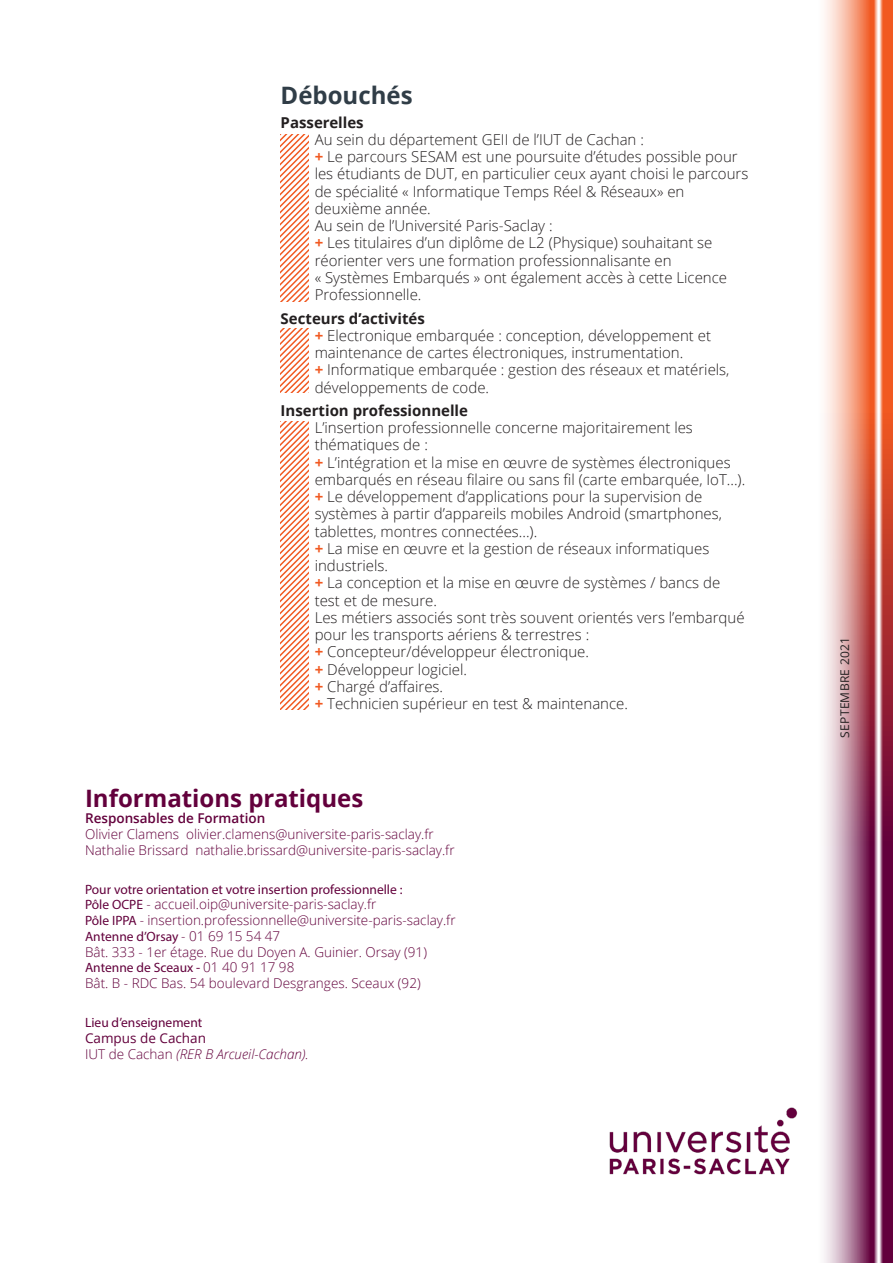
<style>
.page{position:relative;width:893px;height:1263px;background:#fff}
.page>*{position:absolute;margin:0;border:0;box-sizing:border-box;transform-origin:0 0}
.infos_inter{font:700 24px "Open Sans";color:#63003c}
.inter{font:700 24px "Open Sans";color:#303d47}
.texte_puce{font:300 15px/17.2px "Open Sans";color:#231f20}
.inter2{font:700 15px "Open Sans";color:#231f20}
.infos_texte{font:300 13.5px "Open Sans";color:#63003c}
.infos_texte-2{font:13.5px "Myriad Pro";color:#63003c}
.infos_texte-3{font:italic 300 13.5px "Open Sans";color:#63003c}
.infos_texte-4{font:600 13.5px "Open Sans";color:#63003c}
.infos_texte-5{font:13.5px "Open Sans";color:#63003c}
.t1{font:12px "Open Sans";letter-spacing:.025em;color:#231f20}
.s1{font-weight:700;color:#f15921}
.s2{font-family:"Myriad Pro";font-weight:400}
.s3{font-family:"Open Sans";font-weight:300}
.s4{font-style:normal}
</style>
<div class="page">
<svg style="left:824px;top:0;width:69px;height:1263px;background:#d18e8f"></svg>
<svg style="left:281px;top:135px;width:27px;height:166px"></svg>
<svg style="left:281px;top:329px;width:27px;height:64px"></svg>
<svg style="left:281px;top:421px;width:27px;height:289px"></svg>
<img style="left:609px;top:1107px;width:189px;height:68px">
<p class="inter" style="left:281px;top:79px;width:133px">Débouchés</p>
<p class="inter2" style="left:281px;top:112px;width:85px">Passerelles</p>
<p class="texte_puce" style="left:315px;top:130px;width:331px">Au sein du département GEII de l’IUT de Cachan :</p>
<p class="texte_puce" style="left:315px;top:148px;width:435px"><span class="s1">+</span> Le parcours SESAM est une poursuite d’études possible pour les étudiants de DUT, en particulier ceux ayant choisi le parcours de spécialité « Informatique Temps Réel &amp; Réseaux» en deuxième année.</p>
<p class="texte_puce" style="left:315px;top:217px;width:239px">Au sein de l’Université Paris-Saclay :</p>
<p class="texte_puce" style="left:315px;top:234px;width:399px"><span class="s1">+</span> Les titulaires d’un diplôme de L2 (Physique) souhaitant se réorienter vers une formation professionnalisante en</p>
<p class="texte_puce" style="left:315px;top:268px;width:414px">« Systèmes Embarqués » ont également accès à cette Licence<br>Professionnelle.</p>
<p class="inter2" style="left:281px;top:307px;width:146px">Secteurs d’activités</p>
<p class="texte_puce" style="left:315px;top:326px;width:398px"><span class="s1">+</span> Electronique embarquée : conception, développement et maintenance de cartes électroniques, instrumentation.</p>
<p class="texte_puce" style="left:315px;top:361px;width:416px"><span class="s1">+</span> Informatique embarquée : gestion des réseaux et matériels, développements de code.</p>
<p class="inter2" style="left:281px;top:400px;width:189px">Insertion professionnelle</p>
<p class="texte_puce" style="left:315px;top:418px;width:380px">L’insertion professionnelle concerne majoritairement les thématiques de :</p>
<p class="texte_puce" style="left:315px;top:453px;width:432px"><span class="s1">+</span> L’intégration et la mise en œuvre de systèmes électroniques embarqués en réseau filaire ou sans fil (carte embarquée, IoT...).</p>
<p class="texte_puce" style="left:315px;top:487px;width:409px"><span class="s1">+</span> Le développement d’applications pour la supervision de systèmes à partir d’appareils mobiles Android (smartphones, tablettes, montres connectées...).</p>
<p class="texte_puce" style="left:315px;top:539px;width:396px"><span class="s1">+</span> La mise en œuvre et la gestion de réseaux informatiques industriels.</p>
<p class="texte_puce" style="left:315px;top:574px;width:407px"><span class="s1">+</span> La conception et la mise en œuvre de systèmes / bancs de test et de mesure.</p>
<p class="texte_puce" style="left:315px;top:608px;width:431px">Les métiers associés sont très souvent orientés vers l’embarqué pour les transports aériens &amp; terrestres :</p>
<p class="texte_puce" style="left:315px;top:643px;width:276px"><span class="s1">+</span> Concepteur/développeur électronique.</p>
<p class="texte_puce" style="left:315px;top:660px;width:154px"><span class="s1">+</span> Développeur logiciel.</p>
<p class="texte_puce" style="left:315px;top:677px;width:130px"><span class="s1">+</span> Chargé d’affaires.</p>
<p class="texte_puce" style="left:315px;top:694px;width:315px"><span class="s1">+</span> Technicien supérieur en test &amp; maintenance.</p>
<p class="infos_inter" style="left:85px;top:782px;width:280px">Informations pratiques</p>
<p class="infos_texte-4" style="left:85px;top:809px;width:182px">Responsables de Formation</p>
<p class="infos_texte" style="left:85px;top:825px;width:350px">Olivier Clamens olivier.clamens@universite-paris-saclay.fr</p>
<p class="infos_texte" style="left:85px;top:840px;width:371px">Nathalie Brissard nathalie.brissard@universite-paris-saclay.fr</p>
<p class="infos_texte-2" style="left:85px;top:881px;width:319px">Pour votre orientation et votre insertion professionnelle :</p>
<p class="infos_texte" style="left:85px;top:895px;width:293px"><span class="s2">Pôle OCPE</span> - accueil.oip@universite-paris-saclay.fr</p>
<p class="infos_texte" style="left:85px;top:911px;width:372px"><span class="s2">Pôle IPPA</span> - insertion.professionnelle@universite-paris-saclay.fr</p>
<p class="infos_texte-2" style="left:85px;top:928px;width:197px">Antenne d’Orsay <span class="s3">- 01 69 15 54 47</span></p>
<p class="infos_texte" style="left:85px;top:942px;width:343px">Bât. 333 - 1er étage. Rue du Doyen A. Guinier. Orsay (91)</p>
<p class="infos_texte-2" style="left:85px;top:959px;width:211px">Antenne de Sceaux - <span class="s3">01 40 91 17 98</span></p>
<p class="infos_texte" style="left:85px;top:974px;width:337px">Bât. B - RDC Bas. 54 boulevard Desgranges. Sceaux (92)</p>
<p class="infos_texte-2" style="left:85px;top:1014px;width:119px">Lieu d’enseignement</p>
<p class="infos_texte-5" style="left:85px;top:1029px;width:122px">Campus de Cachan</p>
<p class="infos_texte-3" style="left:85px;top:1044px;width:225px"><span class="s4">IUT de Cachan</span> (RER B Arcueil-Cachan).</p>
<p class="t1" style="left:836px;top:738px;width:102px;rotate:-90deg">SEPTEMBRE 2021</p>
</div>
